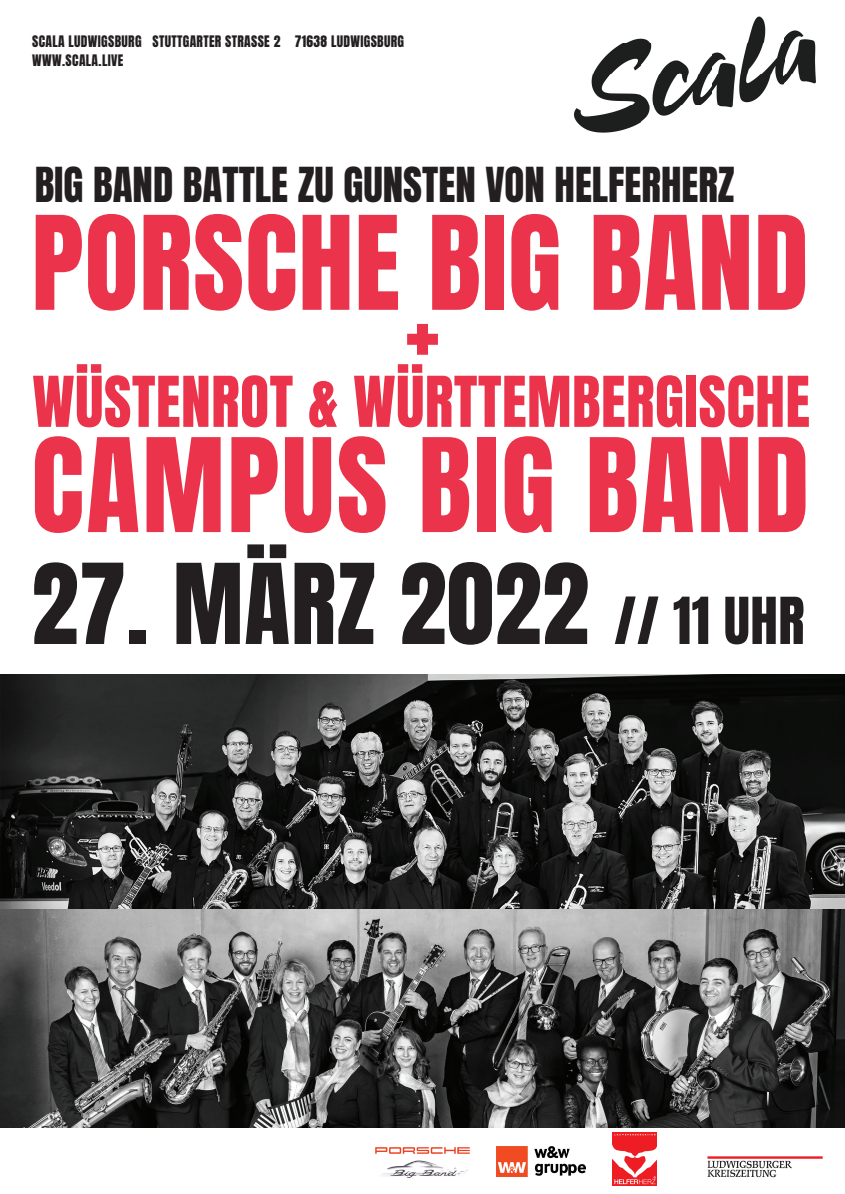
<style>
.page{position:relative;width:845px;height:1194px;background:#fff}
.page>*{position:absolute;margin:0;border:0;box-sizing:border-box;transform-origin:0 0}
.t1{font:110.5px "Anton";letter-spacing:.01em;color:#eb344b}
.t2{font:97.5px "Anton";color:#eb344b}
.t3{font:94.5px "Anton";letter-spacing:.01em;color:#231f20}
.t4{font:59.5px "Anton";letter-spacing:.01em;color:#eb344b}
.t5{font:41px "Anton";color:#231f20}
.t6{font:13.5px/19.5px "Anton";letter-spacing:.025em;color:#231f20}
.s1{font-size:55px}
</style>
<div class="page">
<img style="left:0;top:675px;width:845px;height:453px">
<img style="left:574px;top:16px;width:242px;height:117px">
<img style="left:375px;top:1147px;width:95px;height:31px">
<img style="left:497px;top:1146px;width:88px;height:30px">
<svg style="left:613px;top:1132px;width:44px;height:52px"></svg>
<hr style="left:707px;top:1156px;width:115px;height:2px;background:#ee1d23">
<svg style="left:707px;top:1160px;width:85px;height:17px"></svg>
<p class="t6" style="left:32px;top:32px;width:373px">SCALA LUDWIGSBURG STUTTGARTER STRASSE 2 71638 LUDWIGSBURG<br>WWW.SCALA.LIVE</p>
<h3 class="t5" style="left:35px;top:164px;width:701px">BIG BAND BATTLE ZU GUNSTEN VON HELFERHERZ</h3>
<h1 class="t1" style="left:31px;top:207px;width:778px">PORSCHE BIG BAND</h1>
<h2 class="t2" style="left:405px;top:278px;width:36px">+</h2>
<h3 class="t4" style="left:32px;top:371px;width:779px">WÜSTENROT &amp; WÜRTTEMBERGISCHE</h3>
<h1 class="t1" style="left:31px;top:429px;width:779px">CAMPUS BIG BAND</h1>
<h3 class="t3" style="left:31px;top:556px;width:774px">27. MÄRZ 2022 <span class="s1">// 11 UHR</span></h3>
</div>
